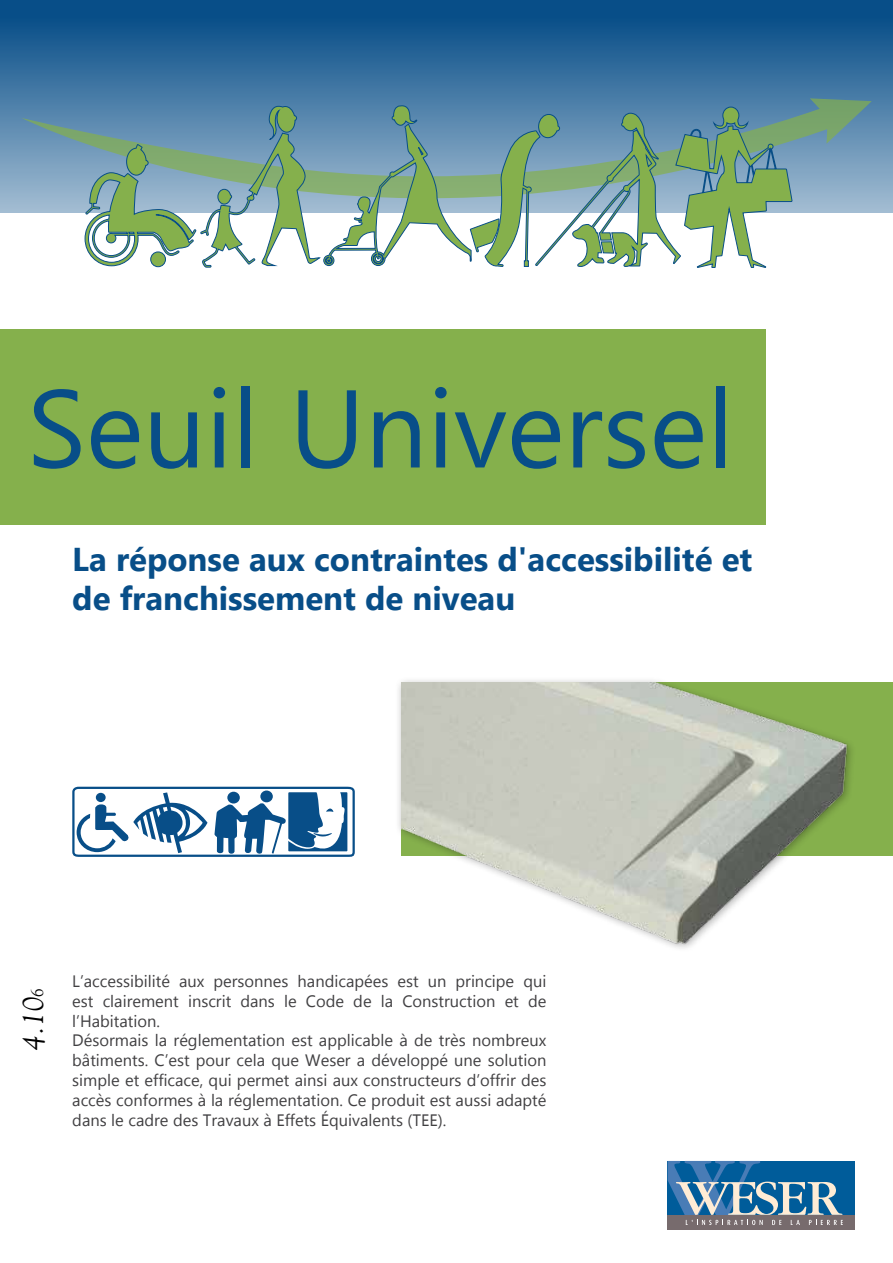
<style>
.page{position:relative;width:893px;height:1263px;background:#fff}
.page>*{position:absolute;margin:0;border:0;box-sizing:border-box;transform-origin:0 0}
.t1{font:110.1px "Lao UI";color:#084e88}
.t2{font:700 33px/39.6px "Lao UI";color:#084e88}
.t3{font:italic 29.25px "Goudy";color:#000}
.t4{font:16.5px/19.8px "Lao UI";color:#414042}
.s1{font-size:17.25px}
</style>
<div class="page">
<div style="left:0;top:330px;width:765px;height:195px;background:#85b04c"></div>
<div style="left:402px;top:682px;width:491px;height:174px;background:#85b04c"></div>
<div style="left:668px;top:1161px;width:187px;height:68px;background:#005c9a"></div>
<div style="left:668px;top:1215px;width:187px;height:14px;background:#776b6d"></div>
<svg style="left:668px;top:1161px;width:175px;height:64px"></svg>
<div style="left:0;top:0;width:893px;height:213px;background:linear-gradient(to bottom,#004682,#a3bdd3)"></div>
<svg style="left:21px;top:98px;width:851px;height:102px;background:#6c96ae"></svg>
<svg style="left:85px;top:104px;width:707px;height:164px"></svg>
<div style="left:395px;top:676px;width:462px;height:277px;background:#000;opacity:.3"></div>
<img style="left:401px;top:682px;width:455px;height:268px">
<svg style="left:72px;top:786px;width:283px;height:71px"></svg>
<h1 class="t1" style="left:27px;top:355px;width:708px">Seuil Universel</h1>
<h2 class="t2" style="left:72px;top:538px;width:682px">La réponse aux contraintes d'accessibilité et de franchissement de niveau</h2>
<h3 class="t3" style="left:16px;top:1050px;width:64px;rotate:-90deg">4.10<span class="s1">6</span></h3>
<p class="t4" style="left:72px;top:971px;width:476px">L’accessibilité aux personnes handicapées est un principe qui est clairement inscrit dans le Code de la Construction et de l’Habitation.<br>Désormais la réglementation est applicable à de très nombreux bâtiments. C’est pour cela que Weser a développé une solution simple et efficace, qui permet ainsi aux constructeurs d’offrir des accès conformes à la réglementation. Ce produit est aussi adapté dans le cadre des Travaux à Effets Équivalents (TEE).</p>
</div>
